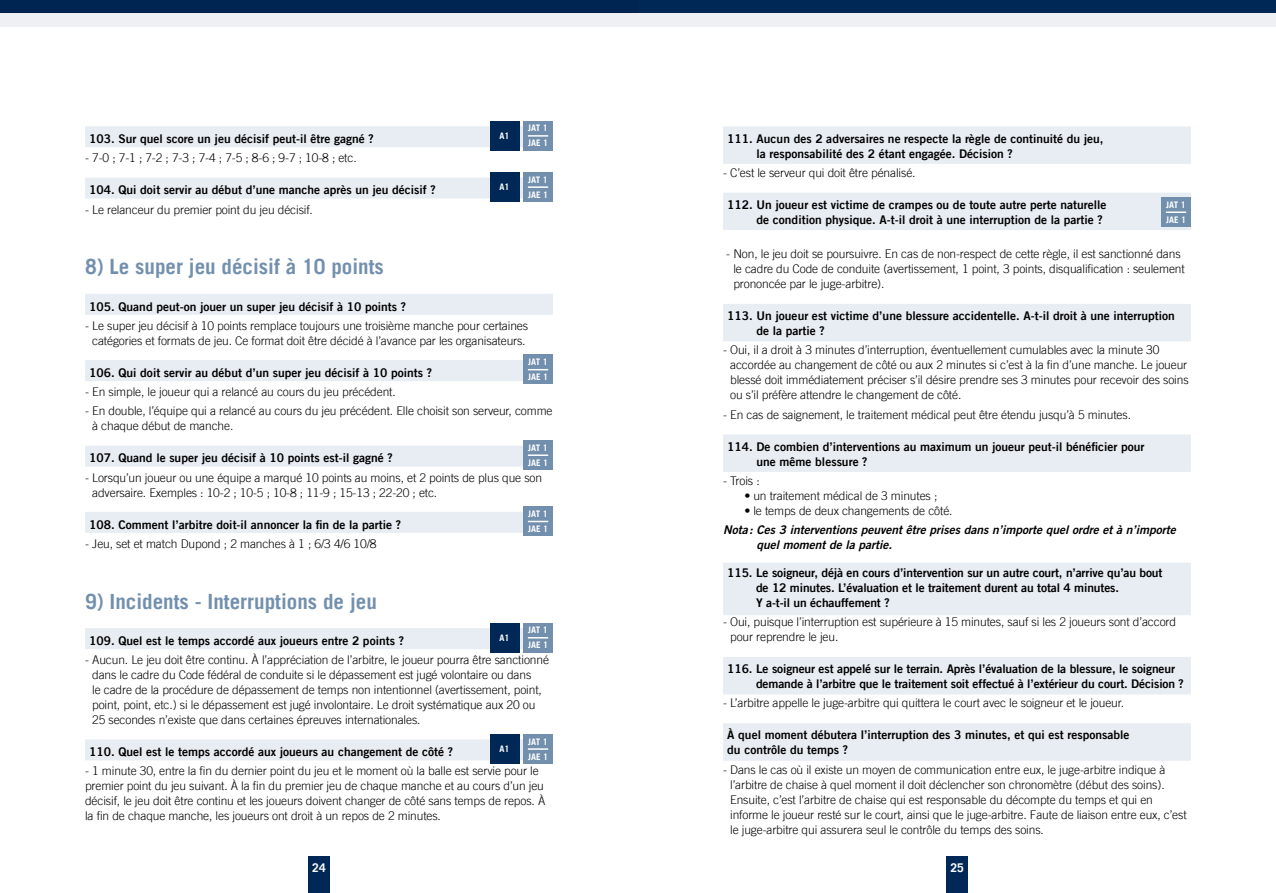
<style>
.page{position:relative;width:1276px;height:893px;background:#fff}
.page>*{position:absolute;margin:0;border:0;box-sizing:border-box;transform-origin:0 0}
.t1{font:700 21px "Trade Gothic LT";color:#7290ae}
.t2{font:300 12px/15px "Trade Gothic LT";letter-spacing:-.01em;color:#000}
.t3{font:12px/15px "Trade Gothic LT Bold Two";color:#000}
.t4{font:italic 12px/15px "Trade Gothic Bold Two";color:#000}
.t5{font:700 12px "Trade Gothic LT";color:#fff}
.t6{font:700 9px/15px "Trade Gothic LT";color:#fff}
.s1{color:#fff}
</style>
<div class="page">
<div style="left:638px;top:0;width:638px;height:27px;background:#eef0f3"></div>
<div style="left:308px;top:856px;width:22px;height:37px;background:#002856"></div>
<div style="left:946px;top:856px;width:21px;height:37px;background:#002856"></div>
<div style="left:0;top:0;width:1276px;height:13px;background:#002856"></div>
<div style="left:0;top:13px;width:638px;height:14px;background:#eef0f3"></div>
<div style="left:85px;top:126px;width:468px;height:21px;background:#e8edf3"></div>
<div style="left:85px;top:178px;width:468px;height:21px;background:#e8edf3"></div>
<div style="left:85px;top:294px;width:468px;height:21px;background:#e8edf3"></div>
<div style="left:85px;top:360px;width:468px;height:21px;background:#e8edf3"></div>
<div style="left:85px;top:446px;width:468px;height:21px;background:#e8edf3"></div>
<div style="left:85px;top:512px;width:468px;height:21px;background:#e8edf3"></div>
<div style="left:85px;top:628px;width:468px;height:21px;background:#e8edf3"></div>
<div style="left:85px;top:739px;width:468px;height:21px;background:#e8edf3"></div>
<div style="left:490px;top:121px;width:29px;height:30px;background:#002856"></div>
<div style="left:523px;top:121px;width:30px;height:30px;background:#7290ae"></div>
<hr style="left:528px;top:135px;width:20px;height:2px;background:#fff">
<div style="left:490px;top:172px;width:29px;height:30px;background:#002856"></div>
<div style="left:523px;top:172px;width:30px;height:30px;background:#7290ae"></div>
<hr style="left:528px;top:186px;width:20px;height:2px;background:#fff">
<div style="left:523px;top:355px;width:30px;height:29px;background:#7290ae"></div>
<svg style="left:528px;top:369px;width:20px;height:1px"></svg>
<div style="left:523px;top:440px;width:30px;height:30px;background:#7290ae"></div>
<hr style="left:528px;top:454px;width:20px;height:2px;background:#fff">
<div style="left:523px;top:506px;width:30px;height:30px;background:#7290ae"></div>
<svg style="left:528px;top:521px;width:20px;height:1px"></svg>
<div style="left:490px;top:623px;width:29px;height:29px;background:#002856"></div>
<div style="left:523px;top:623px;width:30px;height:29px;background:#7290ae"></div>
<svg style="left:528px;top:637px;width:20px;height:1px"></svg>
<div style="left:490px;top:734px;width:29px;height:30px;background:#002856"></div>
<div style="left:523px;top:734px;width:30px;height:30px;background:#7290ae"></div>
<hr style="left:528px;top:748px;width:20px;height:2px;background:#fff">
<div style="left:723px;top:126px;width:468px;height:38px;background:#e8edf3"></div>
<div style="left:723px;top:193px;width:468px;height:37px;background:#e8edf3"></div>
<div style="left:723px;top:304px;width:468px;height:37px;background:#e8edf3"></div>
<div style="left:723px;top:434px;width:468px;height:38px;background:#e8edf3"></div>
<div style="left:723px;top:563px;width:468px;height:52px;background:#e8edf3"></div>
<div style="left:723px;top:657px;width:468px;height:37px;background:#e8edf3"></div>
<div style="left:723px;top:723px;width:468px;height:38px;background:#e8edf3"></div>
<div style="left:1161px;top:197px;width:30px;height:30px;background:#7290ae"></div>
<hr style="left:1166px;top:211px;width:20px;height:2px;background:#fff">
<p class="t3" style="left:89px;top:131px;width:286px">103. Sur quel score un jeu décisif peut-il être gagné ?</p>
<p class="t6" style="left:499px;top:128px;width:12px">A1</p>
<p class="t6" style="left:528px;top:121px;width:22px">JAT 1<br>JAE 1</p>
<p class="t2" style="left:85px;top:151px;width:273px">- 7-0 ; 7-1 ; 7-2 ; 7-3 ; 7-4 ; 7-5 ; 8-6 ; 9-7 ; 10-8 ; etc.</p>
<p class="t3" style="left:89px;top:183px;width:348px">104. Qui doit servir au début d’une manche après un jeu décisif ?</p>
<p class="t6" style="left:499px;top:179px;width:12px">A1</p>
<p class="t6" style="left:528px;top:172px;width:22px">JAT 1<br>JAE 1</p>
<p class="t2" style="left:85px;top:202px;width:229px">- Le relanceur du premier point du jeu décisif.</p>
<h1 class="t1" style="left:85px;top:255px;width:300px">8) Le super jeu décisif à 10 points</h1>
<p class="t3" style="left:89px;top:299px;width:318px">105. Quand peut-on jouer un super jeu décisif à 10 points ?</p>
<p class="t2" style="left:85px;top:318px;width:444px;text-align:center">- Le super jeu décisif à 10 points remplace toujours une troisième manche pour certaines catégories et formats de jeu. Ce format doit être décidé à l’avance par les organisateurs.</p>
<p class="t3" style="left:89px;top:365px;width:344px">106. Qui doit servir au début d’un super jeu décisif à 10 points ?</p>
<p class="t6" style="left:528px;top:354px;width:22px">JAT 1<br>JAE 1</p>
<p class="t2" style="left:85px;top:384px;width:312px">- En simple, le joueur qui a relancé au cours du jeu précédent.</p>
<p class="t2" style="left:92px;top:404px;width:462px;text-indent:-7px">- En double, l’équipe qui a relancé au cours du jeu précédent. Elle choisit son serveur, comme à chaque début de manche.</p>
<p class="t3" style="left:89px;top:451px;width:305px">107. Quand le super jeu décisif à 10 points est-il gagné ?</p>
<p class="t6" style="left:528px;top:440px;width:22px">JAT 1<br>JAE 1</p>
<p class="t2" style="left:92px;top:470px;width:451px;text-indent:-7px">- Lorsqu’un joueur ou une équipe a marqué 10 points au moins, et 2 points de plus que son adversaire. Exemples : 10-2 ; 10-5 ; 10-8 ; 11-9 ; 15-13 ; 22-20 ; etc.</p>
<p class="t3" style="left:89px;top:517px;width:313px">108. Comment l’arbitre doit-il annoncer la fin de la partie ?</p>
<p class="t6" style="left:528px;top:506px;width:22px">JAT 1<br>JAE 1</p>
<p class="t2" style="left:85px;top:536px;width:293px">- Jeu, set et match Dupond ; 2 manches à 1 ; 6/3 4/6 10/8</p>
<h1 class="t1" style="left:85px;top:590px;width:293px">9) Incidents - Interruptions de jeu</h1>
<p class="t3" style="left:89px;top:633px;width:316px">109. Quel est le temps accordé aux joueurs entre 2 points ?</p>
<p class="t6" style="left:499px;top:630px;width:12px">A1</p>
<p class="t6" style="left:528px;top:622px;width:22px">JAT 1<br>JAE 1</p>
<p class="t2" style="left:92px;top:653px;width:458px;text-indent:-7px">- Aucun. Le jeu doit être continu. À l’appréciation de l’arbitre, le joueur pourra être sanctionné dans le cadre du Code fédéral de conduite si le dépassement est jugé volontaire ou dans<br>le cadre de la procédure de dépassement de temps non intentionnel (avertissement, point, point, point, etc.) si le dépassement est jugé involontaire. Le droit systématique aux 20 ou 25 secondes n’existe que dans certaines épreuves internationales.</p>
<p class="t3" style="left:89px;top:745px;width:365px">110. Quel est le temps accordé aux joueurs au changement de côté ?</p>
<p class="t6" style="left:499px;top:741px;width:12px">A1</p>
<p class="t6" style="left:528px;top:734px;width:22px">JAT 1<br>JAE 1</p>
<p class="t2" style="left:85px;top:763px;width:462px">- 1 minute 30, entre la fin du dernier point du jeu et le moment où la balle est servie pour le premier point du jeu suivant. À la fin du premier jeu de chaque manche et au cours d’un jeu décisif, le jeu doit être continu et les joueurs doivent changer de côté sans temps de repos. À la fin de chaque manche, les joueurs ont droit à un repos de 2 minutes.<span class="s1">111</span></p>
<p class="t3" style="left:756px;top:131px;width:348px;text-indent:-29px">111. Aucun des 2 adversaires ne respecte la règle de continuité du jeu, la responsabilité des 2 étant engagée. Décision ?</p>
<p class="t2" style="left:723px;top:165px;width:194px">- C’est le serveur qui doit être pénalisé.</p>
<p class="t3" style="left:727px;top:197px;width:380px">112. Un joueur est victime de crampes ou de toute autre perte naturelle</p>
<p class="t6" style="left:1166px;top:197px;width:21px">JAT 1</p>
<p class="t3" style="left:756px;top:212px;width:347px">de condition physique. A-t-il droit à une interruption de la partie ?</p>
<p class="t6" style="left:1166px;top:212px;width:22px">JAE 1</p>
<p class="t2" style="left:733px;top:247px;width:453px;text-indent:-7px">- Non, le jeu doit se poursuivre. En cas de non-respect de cette règle, il est sanctionné dans le cadre du Code de conduite (avertissement, 1 point, 3 points, disqualification : seulement prononcée par le juge-arbitre).</p>
<p class="t3" style="left:756px;top:309px;width:419px;text-indent:-29px">113. Un joueur est victime d’une blessure accidentelle. A-t-il droit à une interruption de la partie ?</p>
<p class="t2" style="left:730px;top:343px;width:460px;text-indent:-7px">- Oui, il a droit à 3 minutes d’interruption, éventuellement cumulables avec la minute 30 accordée au changement de côté ou aux 2 minutes si c’est à la fin d’une manche. Le joueur blessé doit immédiatement préciser s’il désire prendre ses 3 minutes pour recevoir des soins ou s’il préfère attendre le changement de côté.</p>
<p class="t2" style="left:723px;top:407px;width:409px">- En cas de saignement, le traitement médical peut être étendu jusqu’à 5 minutes.</p>
<p class="t3" style="left:756px;top:439px;width:389px;text-indent:-29px">114. De combien d’interventions au maximum un joueur peut-il bénéficier pour une même blessure ?</p>
<p class="t2" style="left:723px;top:473px;width:38px">- Trois :</p>
<p class="t2" style="left:744px;top:488px;width:194px">• un traitement médical de 3 minutes ;</p>
<p class="t2" style="left:744px;top:503px;width:210px">• le temps de deux changements de côté.</p>
<p class="t4" style="left:756px;top:523px;width:421px;text-indent:-33px">Nota : Ces 3 interventions peuvent être prises dans n’importe quel ordre et à n’importe quel moment de la partie.</p>
<p class="t3" style="left:756px;top:565px;width:408px;text-indent:-29px">115. Le soigneur, déjà en cours d’intervention sur un autre court, n’arrive qu’au bout de 12 minutes. L’évaluation et le traitement durent au total 4 minutes.<br>Y a-t-il un échauffement ?</p>
<p class="t2" style="left:730px;top:615px;width:447px;text-indent:-7px">- Oui, puisque l’interruption est supérieure à 15 minutes, sauf si les 2 joueurs sont d’accord pour reprendre le jeu.</p>
<p class="t3" style="left:756px;top:662px;width:429px;text-indent:-29px">116. Le soigneur est appelé sur le terrain. Après l’évaluation de la blessure, le soigneur demande à l’arbitre que le traitement soit effectué à l’extérieur du court. Décision ?</p>
<p class="t2" style="left:723px;top:696px;width:402px">- L’arbitre appelle le juge-arbitre qui quittera le court avec le soigneur et le joueur.</p>
<p class="t3" style="left:727px;top:728px;width:403px">À quel moment débutera l’interruption des 3 minutes, et qui est responsable du contrôle du temps ?</p>
<p class="t2" style="left:730px;top:762px;width:458px;text-indent:-7px">- Dans le cas où il existe un moyen de communication entre eux, le juge-arbitre indique à l’arbitre de chaise à quel moment il doit déclencher son chronomètre (début des soins).<br>Ensuite, c’est l’arbitre de chaise qui est responsable du décompte du temps et qui en informe le joueur resté sur le court, ainsi que le juge-arbitre. Faute de liaison entre eux, c’est le juge-arbitre qui assurera seul le contrôle du temps des soins.</p>
<p class="t5" style="left:312px;top:861px;width:15px">24</p>
<p class="t5" style="left:950px;top:861px;width:15px">25</p>
</div>
